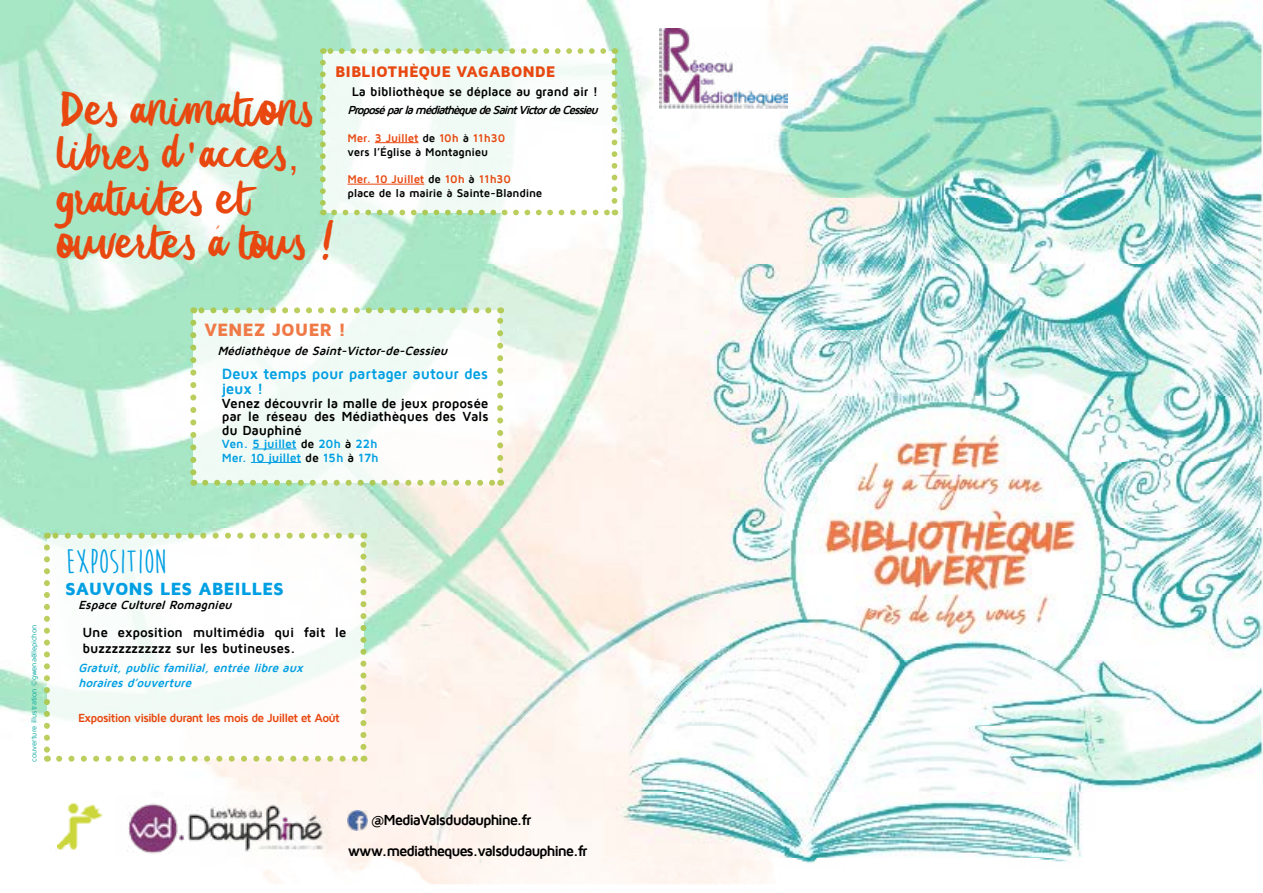
<style>
.page{position:relative;width:1263px;height:893px;background:#fff}
.page>*{position:absolute;margin:0;border:0;box-sizing:border-box;transform-origin:0 0}
.t1{font:37.05px/44.4px "Summer Love";color:#e84810}
.t2{font:700 34.8px "Moon Flower";color:#009fe3}
.t3{font:900 18.3px "Maven Pro";letter-spacing:-.005em;color:#ef7947}
.t4{font:900 18.15px "Maven Pro";letter-spacing:-.005em;color:#009fe3}
.t5{font:900 15.9px "Maven Pro";letter-spacing:-.01em;color:#e84810}
.t6{font:700 15.3px/15px "Maven Pro";letter-spacing:-.015em;color:#009fe3}
.t7{font:700 15px "Maven Pro";letter-spacing:-.075em;color:#000}
.t8{font:700 13.65px/13.5px "Maven Pro";letter-spacing:-.015em;color:#000;text-align:justify}
.t9{font:700 12.9px "Maven Pro";letter-spacing:-.015em;color:#000}
.t10{font:700 12.3px/13.5px "Maven Pro";letter-spacing:-.02em;color:#009fe3}
.t11{font:italic 700 12.3px "Maven Pro";color:#000}
.t12{font:italic 700 12.15px/14.5px "Maven Pro";color:#009fe3}
.t13{font:700 12.15px "Maven Pro";letter-spacing:-.065em;color:#e84810}
.t14{font:italic 700 12.15px "Maven Pro";color:#000}
.t15{font:italic 700 12px "Maven Pro";color:#000}
.t16{font:700 11.55px/13.8px "Maven Pro";letter-spacing:-.015em;color:#000}
.t17{font:7.5px "Maven Pro";letter-spacing:-.015em;color:#00a69e}
.s1{color:#e84810}
.s2{font-family:"Goudy Stout"}
.s3{color:#000}
</style>
<div class="page">
<img style="left:0;top:0;width:1263px;height:884px">
<img style="left:660px;top:29px;width:127px;height:79px">
<img style="left:115px;top:795px;width:217px;height:61px">
<div style="left:193px;top:310px;width:307px;height:173px;background:#f4fbf7"></div>
<svg style="left:205px;top:480px;width:289px;height:6px"></svg>
<svg style="left:190px;top:323px;width:6px;height:163px"></svg>
<svg style="left:497px;top:307px;width:6px;height:163px"></svg>
<svg style="left:193px;top:307px;width:295px;height:6px"></svg>
<div style="left:323px;top:51px;width:291px;height:161px;background:#fff"></div>
<svg style="left:320px;top:63px;width:6px;height:152px"></svg>
<svg style="left:334px;top:210px;width:281px;height:5px"></svg>
<svg style="left:612px;top:48px;width:5px;height:153px"></svg>
<svg style="left:323px;top:48px;width:280px;height:6px"></svg>
<hr style="left:252px;top:449px;width:45px;height:1px;background:#009fe3">
<hr style="left:251px;top:462px;width:50px;height:1px;background:#009fe3">
<hr style="left:375px;top:142px;width:43px;height:1px;background:#e84810">
<hr style="left:347px;top:184px;width:77px;height:1px;background:#e84810">
<div style="left:47px;top:536px;width:316px;height:223px;background:linear-gradient(to right,#f8fdfb,#fdfdfb)"></div>
<svg style="left:59px;top:756px;width:298px;height:6px"></svg>
<svg style="left:44px;top:547px;width:6px;height:215px"></svg>
<svg style="left:360px;top:533px;width:6px;height:214px"></svg>
<svg style="left:47px;top:533px;width:304px;height:6px"></svg>
<img style="left:57px;top:789px;width:52px;height:67px">
<img style="left:348px;top:811px;width:20px;height:19px">
<svg style="left:216px;top:225px;width:4px;height:4px"></svg>
<p class="t5" style="left:335px;top:63px;width:222px">BIBLIOTHÈQUE VAGABONDE</p>
<p class="t9" style="left:352px;top:85px;width:248px">La bibliothèque se déplace au grand air !</p>
<p class="t15" style="left:347px;top:104px;width:255px">ProposéparlamédiathèquedeSaintVictordeCessieu</p>
<p class="t16" style="left:347px;top:131px;width:159px"><span class="s1">Mer. 3 Juillet</span> de <span class="s1">10h</span> à <span class="s1">11h30 </span>vers l’Église à Montagnieu</p>
<p class="t16" style="left:347px;top:173px;width:196px"><span class="s1">Mer. 10 Juillet</span> de <span class="s1">10h</span> à <span class="s1">11h30<br></span>place de la mairie à Sainte-Blandine</p>
<h1 class="t1" style="left:59px;top:89px;width:279px">Des animations libres d<span class="s2">'</span>accès, gratuites et ouvertes à tous !</h1>
<h3 class="t3" style="left:204px;top:320px;width:143px">VENEZ JOUER !</h3>
<p class="t11" style="left:217px;top:345px;width:235px">Médiathèque de Saint-Victor-de-Cessieu</p>
<p class="t6" style="left:222px;top:366px;width:268px">Deux temps pour partager autour des jeux !</p>
<p class="t8" style="left:222px;top:396px;width:268px">Venez découvrir la malle de jeux proposée par le réseau des Médiathèques des Vals du Dauphiné</p>
<p class="t10" style="left:222px;top:437px;width:158px">Ven. 5 juillet <span class="s3">de</span> 20h <span class="s3">à</span> 22h<br>Mer. 10 juillet <span class="s3">de</span> 15h <span class="s3">à</span> 17h</p>
<p class="t17" style="left:30px;top:762px;width:138px;rotate:-90deg">couverture illustration ©gwenaëllepichon</p>
<h2 class="t2" style="left:65px;top:543px;width:102px">EXPOSITION</h2>
<h3 class="t4" style="left:65px;top:579px;width:220px">SAUVONS LES ABEILLES</h3>
<p class="t14" style="left:78px;top:598px;width:158px">Espace CulturelRomagnieu</p>
<p class="t8" style="left:83px;top:624px;width:265px;line-height:16.4px">Une exposition multimédia qui fait le buzzzzzzzzzzz sur les butineuses.</p>
<p class="t12" style="left:78px;top:661px;width:230px">Gratuit,publicfamilial,entrée libre aux horairesd’ouverture</p>
<p class="t13" style="left:78px;top:711px;width:263px">Exposition visible durant les mois de Juillet et Août</p>
<p class="t7" style="left:371px;top:812px;width:162px">@MediaValsdudauphine.fr</p>
<p class="t7" style="left:348px;top:843px;width:242px">www.mediatheques.valsdudauphine.fr</p>
</div>
